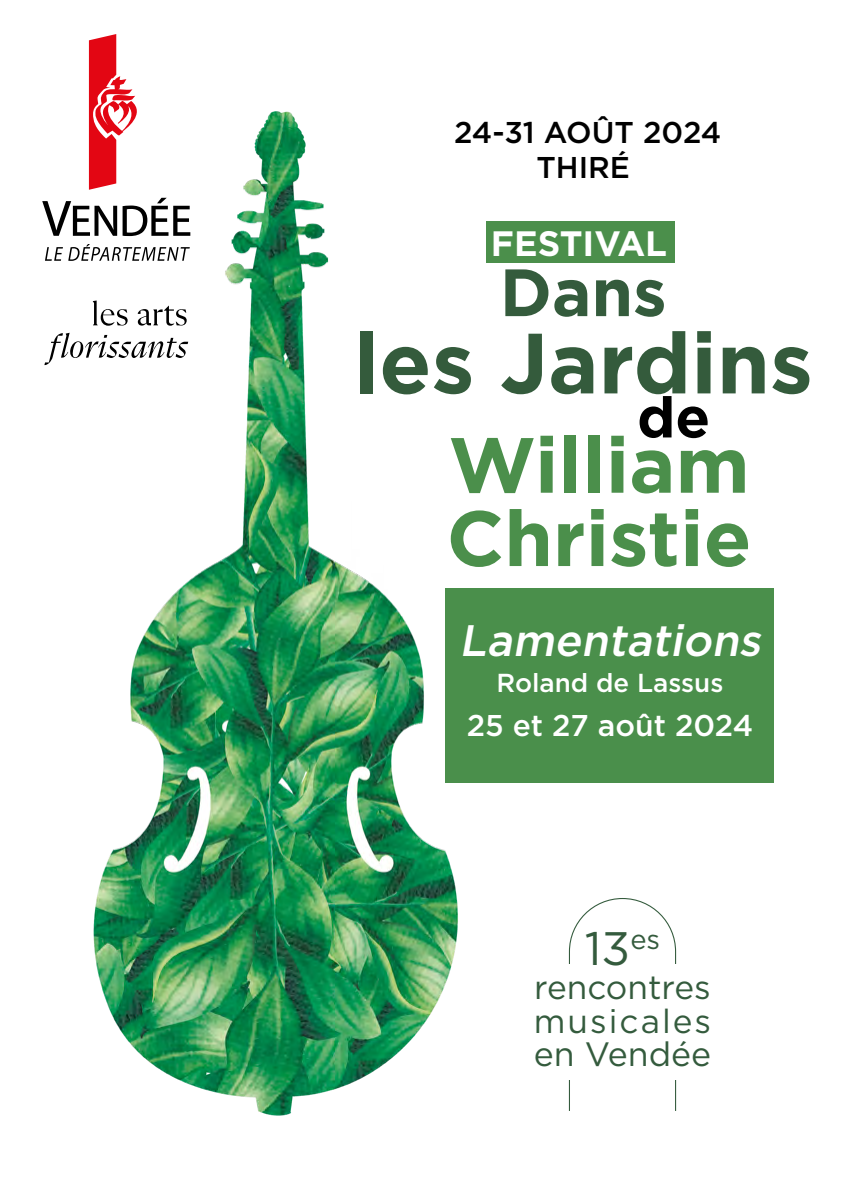
<style>
.page{position:relative;width:851px;height:1191px;background:#fff}
.page>*{position:absolute;margin:0;border:0;box-sizing:border-box;transform-origin:0 0}
.t1{font:700 85.2px "Gotham";color:#345b3c}
.t2{font:700 78px "Gotham";color:#4b8f4b}
.t3{font:700 66.8px "Gotham";color:#345b3c}
.t4{font:700 56.8px "Gotham";color:#000}
.t5{font:47px "Gotham";color:#345b3d}
.t6{font:italic 500 44px "Gotham";color:#fff}
.t7{font:700 35.2px "Gotham";color:#fff}
.t8{font:33.8px "Gotham";color:#345b3d}
.t9{font:33.4px "Gotham";color:#345b3d}
.t10{font:33.4px "Gotham";letter-spacing:.06em;color:#345b3d}
.t11{font:500 30px "Gotham";color:#000}
.t12{font:500 30px "Gotham";color:#fff}
.t13{font:500 26px "Gotham";color:#fff}
</style>
<div class="page">
<div style="left:445px;top:588px;width:329px;height:194px;background:#4a8f4b"></div>
<svg style="left:89px;top:34px;width:46px;height:66px"></svg>
<svg style="left:42px;top:201px;width:37px;height:35px"></svg>
<svg style="left:45px;top:247px;width:34px;height:14px"></svg>
<img style="left:79px;top:100px;width:393px;height:1016px">
<svg style="left:568px;top:898px;width:108px;height:213px"></svg>
<div style="left:557px;top:964px;width:123px;height:115px;background:#fff"></div>
<svg style="left:93px;top:300px;width:35px;height:26px"></svg>
<svg style="left:138px;top:306px;width:49px;height:20px"></svg>
<svg style="left:44px;top:333px;width:144px;height:32px"></svg>
<div style="left:486px;top:221px;width:188px;height:42px;background:#4b8f4b"></div>
<p class="t11" style="left:454px;top:113px;width:269px">24-31 AOÛT 2024</p>
<p class="t11" style="left:536px;top:148px;width:95px">THIRÉ</p>
<p class="t7" style="left:491px;top:220px;width:178px">FESTIVAL</p>
<p class="t3" style="left:499px;top:248px;width:168px">Dans</p>
<p class="t1" style="left:353px;top:307px;width:461px">les Jardins</p>
<p class="t4" style="left:637px;top:380px;width:75px">de</p>
<p class="t2" style="left:448px;top:413px;width:303px">William</p>
<p class="t2" style="left:446px;top:487px;width:306px">Christie</p>
<p class="t6" style="left:459px;top:611px;width:313px">Lamentations</p>
<p class="t13" style="left:496px;top:666px;width:228px">Roland de Lassus</p>
<p class="t12" style="left:466px;top:705px;width:288px">25 et 27 août 2024</p>
<p class="t5" style="left:584px;top:918px;width:77px">13<sup>es</sup></p>
<p class="t9" style="left:534px;top:965px;width:178px">rencontres</p>
<p class="t10" style="left:533px;top:999px;width:179px">musicales</p>
<p class="t8" style="left:533px;top:1032px;width:179px">en Vendée</p>
</div>
